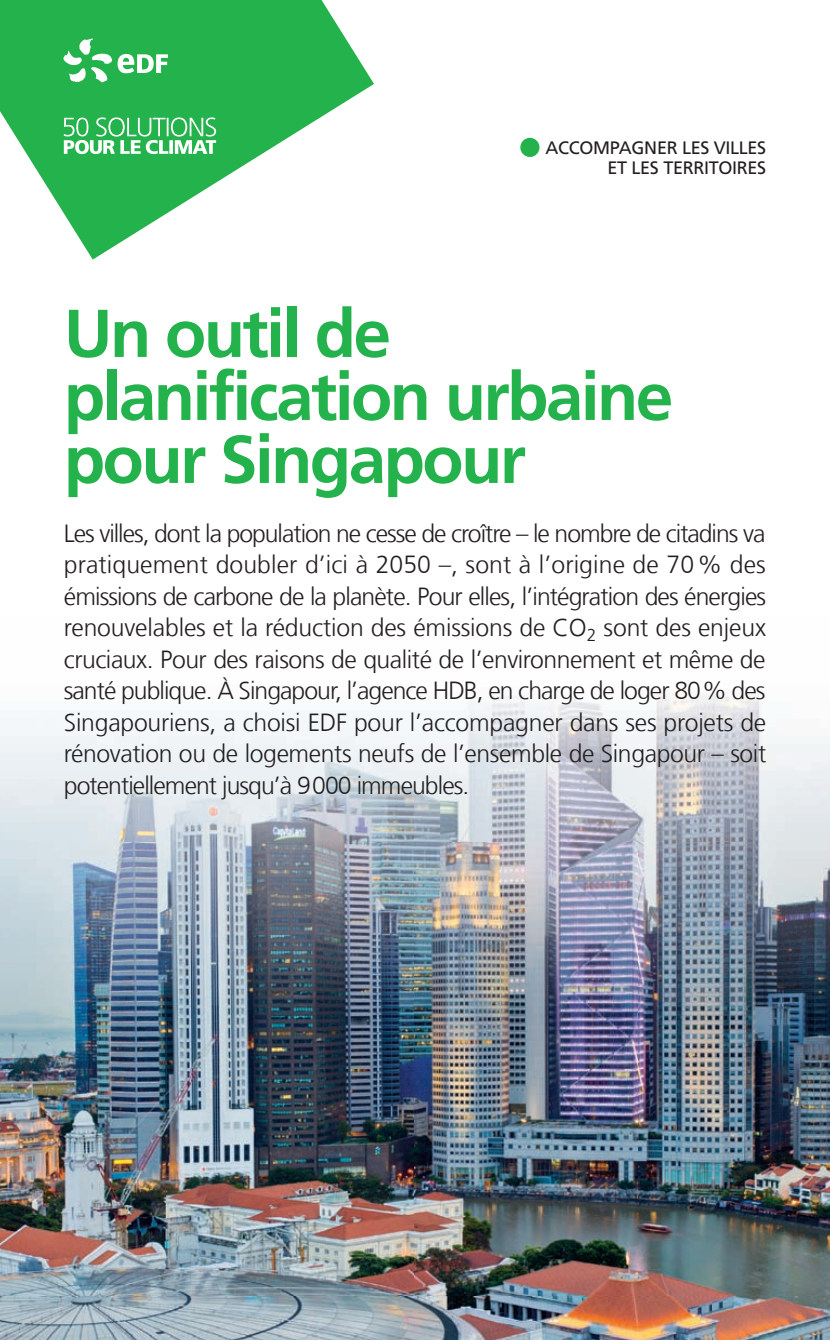
<style>
.page{position:relative;width:830px;height:1340px;background:#fff}
.page>*{position:absolute;margin:0;border:0;box-sizing:border-box;transform-origin:0 0}
.t1{font:700 67.5px/63px "Frutiger LT Com";letter-spacing:-.04em;color:#23b24b}
.t2{font:300 24.75px/31.5px "Frutiger LT Com";letter-spacing:-.04em;color:#231f20;text-align:justify}
.t3{font:18px/20.2px "Frutiger LT Com";letter-spacing:-.02em;color:#231f20;text-align:right}
</style>
<div class="page">
<div style="left:520px;top:138px;width:19px;height:19px;background:#23b24b;border-radius:50%"></div>
<svg style="left:0;top:0;width:374px;height:259px;fill:#23b24b"></svg>
<svg style="left:64px;top:38px;width:103px;height:44px"></svg>
<svg style="left:64px;top:117px;width:152px;height:39px"></svg>
<img style="left:0;top:693px;width:829px;height:646px">
<p class="t3" style="left:545px;top:138px;width:222px">ACCOMPAGNER LES VILLES<br>ET LES TERRITOIRES</p>
<h1 class="t1" style="left:64px;top:302px;width:610px">Un outil de planification urbaine pour Singapour</h1>
<p class="t2" style="left:64px;top:517px;width:703px">Les villes, dont la population ne cesse de croître – le nombre de citadins va pratiquement doubler d’ici à 2050 –, sont à l’origine de 70 % des émissions de carbone de la planète. Pour elles, l’intégration des énergies renouvelables et la réduction des émissions de CO<sub>2</sub> sont des enjeux cruciaux. Pour des raisons de qualité de l’environnement et même de santé publique. À Singapour, l’agence HDB, en charge de loger 80 % des Singapouriens, a choisi EDF pour l’accompagner dans ses projets de rénovation ou de logements neufs de l’ensemble de Singapour – soit potentiellement jusqu’à 9 000 immeubles.</p>
</div>
